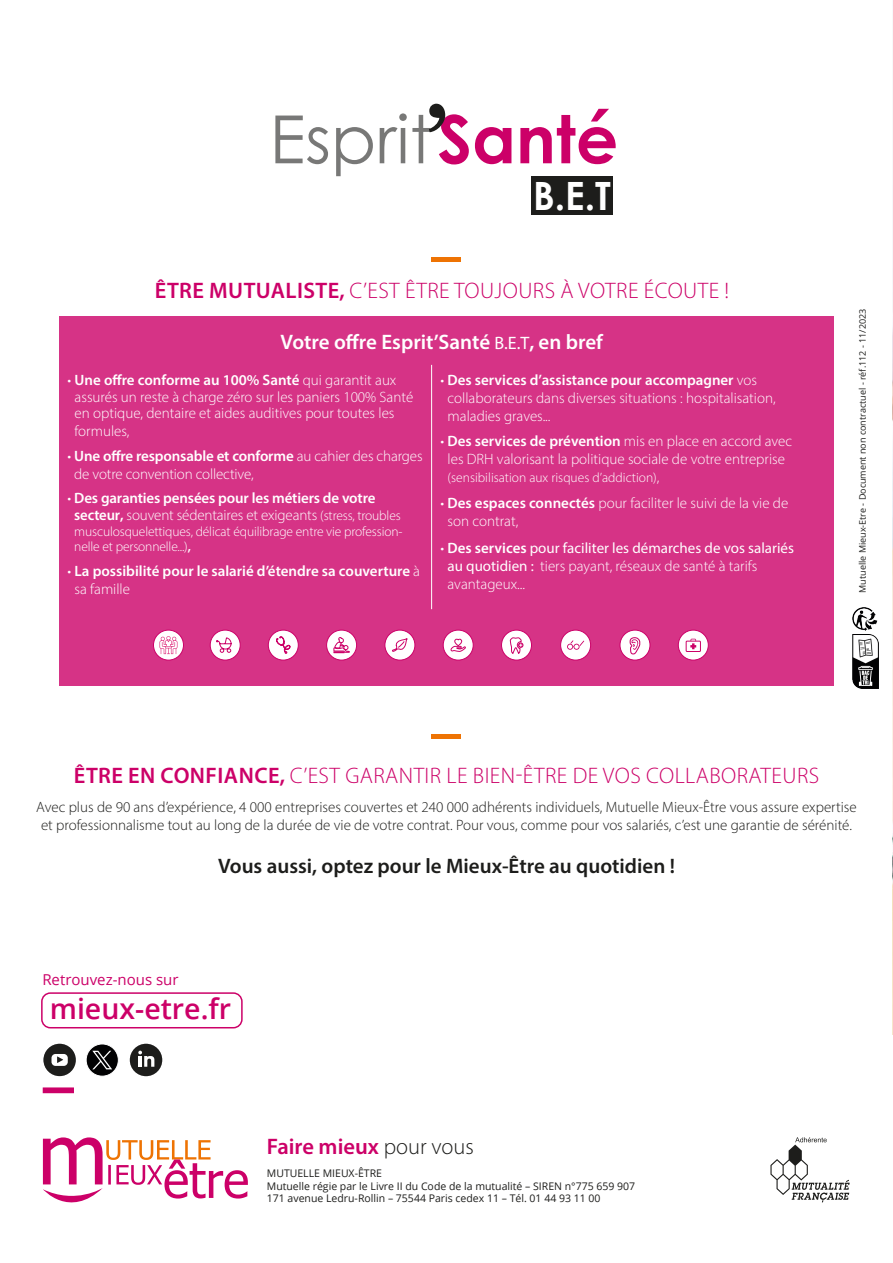
<style>
.page{position:relative;width:893px;height:1263px;background:#fff}
.page>*{position:absolute;margin:0;border:0;box-sizing:border-box;transform-origin:0 0}
.t1{font:130.5px "Bagatela";color:#1d1d1b}
.t2{font:66.45px "Century Gothic";color:#787877}
.t3{font:700 39px "Century Gothic";color:#fff;scale:.96 1}
.t4{font:600 28.5px "Open Sans";color:#cc0068}
.t5{font:300 22.5px "Myriad Pro";letter-spacing:.02em;color:#cc0068}
.t6{font:600 22.5px "Myriad Pro";color:#cc0068}
.t7{font:600 21px "Myriad Pro";color:#1d1d1b}
.t8{font:600 21px "Myriad Pro";color:#fff}
.t9{font:300 15px/18px "Myriad Pro";color:#fff}
.t10{font:300 15px/18px "Myriad Pro";color:#1d1d1b;text-align:center}
.t11{font:600 15px/16.5px "Myriad Pro";letter-spacing:-.01em;color:#fff}
.t12{font:15px/18px "Myriad Pro";color:#fff}
.t13{font:15px "Open Sans";color:#cc0068}
.t14{font:300 13.5px/15px "Myriad Pro";letter-spacing:-.01em;color:#fff}
.t15{font:10.5px "Open Sans";color:#1d1d1b}
.t16{font:9px "Open Sans";color:#1d1d1b}
.s1{font-weight:700;color:#cc0068}
.s2{font-weight:600}
.s3{font-weight:400;font-size:18px}
.s4{font-weight:300}
.s5{font-weight:300;font-size:13.5px}
.s6{font-size:15px}
.s7{font-weight:300;color:#1d1d1b}
</style>
<div class="page">
<img style="left:892px;top:327px;width:1px;height:708px">
<div style="left:59px;top:317px;width:775px;height:369px;background:#d63386"></div>
<hr style="left:432px;top:257px;width:29px;height:4px;background:#ee7303">
<div style="left:432px;top:734px;width:29px;height:5px;background:#ee7303"></div>
<svg style="left:43px;top:1137px;width:205px;height:66px"></svg>
<svg style="left:770px;top:1137px;width:80px;height:65px"></svg>
<hr style="left:431px;top:365px;width:1px;height:244px;background:#fff">
<div style="left:268px;top:630px;width:30px;height:30px;background:#fff;border-radius:50%"></div>
<div style="left:268px;top:630px;width:31px;height:30px;border:1px solid #cc0068;border-radius:50%"></div>
<svg style="left:276px;top:636px;width:15px;height:18px"></svg>
<div style="left:385px;top:630px;width:30px;height:30px;background:#fff;border-radius:50%"></div>
<div style="left:384px;top:630px;width:31px;height:30px;border:1px solid #cc0068;border-radius:50%"></div>
<svg style="left:392px;top:638px;width:16px;height:14px"></svg>
<div style="left:327px;top:630px;width:30px;height:30px;background:#fff;border-radius:50%"></div>
<div style="left:326px;top:630px;width:31px;height:30px;border:1px solid #cc0068;border-radius:50%"></div>
<svg style="left:333px;top:637px;width:17px;height:17px"></svg>
<div style="left:443px;top:630px;width:30px;height:30px;background:#fff;border-radius:50%"></div>
<div style="left:443px;top:630px;width:31px;height:30px;border:1px solid #cc0068;border-radius:50%"></div>
<svg style="left:450px;top:638px;width:16px;height:21px"></svg>
<div style="left:210px;top:630px;width:30px;height:30px;background:#fff;border-radius:50%"></div>
<div style="left:210px;top:630px;width:31px;height:30px;border:1px solid #cc0068;border-radius:50%"></div>
<svg style="left:216px;top:629px;width:16px;height:24px"></svg>
<div style="left:501px;top:630px;width:30px;height:30px;background:#fff;border-radius:50%"></div>
<div style="left:501px;top:630px;width:31px;height:30px;border:1px solid #cc0068;border-radius:50%"></div>
<svg style="left:509px;top:637px;width:14px;height:17px"></svg>
<div style="left:561px;top:630px;width:30px;height:30px;background:#fff;border-radius:50%"></div>
<div style="left:560px;top:630px;width:31px;height:30px;border:1px solid #cc0068;border-radius:50%"></div>
<svg style="left:567px;top:640px;width:17px;height:10px"></svg>
<div style="left:620px;top:630px;width:30px;height:30px;background:#fff;border-radius:50%"></div>
<div style="left:620px;top:630px;width:30px;height:30px;border:1px solid #cc0068;border-radius:50%"></div>
<svg style="left:630px;top:637px;width:11px;height:17px"></svg>
<svg style="left:678px;top:630px;width:30px;height:30px"></svg>
<div style="left:678px;top:630px;width:31px;height:30px;border:1px solid #cc0068;border-radius:50%"></div>
<div style="left:686px;top:641px;width:14px;height:10px;background:#fff"></div>
<div style="left:686px;top:641px;width:15px;height:11px;border:1px solid #cc0068"></div>
<svg style="left:690px;top:639px;width:6px;height:10px"></svg>
<svg style="left:153px;top:630px;width:30px;height:30px"></svg>
<div style="left:153px;top:630px;width:31px;height:30px;border:1px solid #cc0068;border-radius:50%"></div>
<svg style="left:159px;top:636px;width:18px;height:18px"></svg>
<div style="left:531px;top:177px;width:82px;height:38px;background:#1d1d1b"></div>
<img style="left:853px;top:607px;width:26px;height:81px">
<div style="left:41px;top:992px;width:202px;height:36px;border:2px solid #cc0068;border-radius:9px"></div>
<svg style="left:43px;top:1087px;width:31px;height:6px"></svg>
<div style="left:43px;top:1044px;width:33px;height:32px;background:#1d1d1b;border-radius:50%"></div>
<svg style="left:49px;top:1050px;width:27px;height:27px"></svg>
<svg style="left:86px;top:1044px;width:32px;height:32px"></svg>
<div style="left:86px;top:1044px;width:32px;height:32px;border:1px solid #fff;border-radius:50%"></div>
<svg style="left:92px;top:1051px;width:20px;height:18px"></svg>
<div style="left:130px;top:1044px;width:32px;height:32px;background:#1d1d1b;border-radius:50%"></div>
<svg style="left:135px;top:1050px;width:28px;height:27px"></svg>
<p class="t1" style="left:422px;top:67px;width:34px">’</p>
<p class="t2" style="left:270px;top:93px;width:350px">Esprit<span class="s1">Santé</span></p>
<p class="t3" style="left:533px;top:167px;width:83px">B.E.T</p>
<p class="t5" style="left:155px;top:277px;width:576px"><span class="s2">ÊTRE MUTUALISTE,</span> C’EST ÊTRE TOUJOURS À VOTRE ÉCOUTE !</p>
<p class="t8" style="left:281px;top:328px;width:324px">Votre offre Esprit’Santé <span class="s3">B.E.T</span>, en bref</p>
<p class="t9" style="left:75px;top:372px;width:340px;line-height:16.5px;text-indent:-7px">• <span class="s2">Une offre conforme au 100% Santé</span> qui garantit aux assurés un reste à charge zéro sur les paniers 100% Santé en optique, dentaire et aides auditives pour toutes les</p>
<p class="t9" style="left:75px;top:422px;width:56px">formules,</p>
<p class="t9" style="left:74px;top:447px;width:350px;text-indent:-7px">• <span class="s2">Une offre responsable et conforme</span> au cahier des charges de votre convention collective,</p>
<p class="t11" style="left:74px;top:490px;width:328px;text-indent:-7px"><span class="s4">•</span> Des garanties pensées pour les métiers de votre secteur, <span class="s4">souvent sédentaires et exigeants</span> <span class="s5">(stress, troubles</span></p>
<p class="t14" style="left:74px;top:524px;width:330px">musculosquelettiques, délicat équilibrage entre vie profession&shy;nelle et personnelle...)<span class="s2">,</span></p>
<p class="t11" style="left:75px;top:561px;width:347px;line-height:18px;text-indent:-7px"><span class="s4">•</span> La possibilité pour le salarié d’étendre sa couverture <span class="s4">à sa famille</span></p>
<p class="t9" style="left:448px;top:371px;width:330px;text-indent:-7px">• <span class="s2">Des services d’assistance pour accompagner</span> vos collaborateurs dans diverses situations : hospitalisation, maladies graves...</p>
<p class="t9" style="left:441px;top:432px;width:353px;text-align:center">• <span class="s2">Des services de prévention</span> mis en place en accord avec les DRH valorisant la politique sociale de votre entreprise</p>
<p class="t14" style="left:448px;top:470px;width:213px">(sensibilisation aux risques d’addiction)<span class="s6">,</span></p>
<p class="t9" style="left:448px;top:494px;width:342px;text-indent:-7px">• <span class="s2">Des espaces connectés</span> pour faciliter le suivi de la vie de son contrat,</p>
<p class="t12" style="left:448px;top:539px;width:348px;text-indent:-7px"><span class="s4">•</span> <span class="s2">Des services</span> pour faciliter les démarches de vos salariés au quotidien : <span class="s4">tiers payant, réseaux de santé à tarifs avantageux...</span></p>
<p class="t16" style="left:856px;top:593px;width:285px;rotate:-90deg">Mutuelle Mieux-Etre - Document non contractuel - réf.112 - 11/2023</p>
<h3 class="t5" style="left:74px;top:762px;width:747px"><span class="s2">ÊTRE EN CONFIANCE,</span> C’EST GARANTIR LE BIEN-ÊTRE DE VOS COLLABORATEURS</h3>
<p class="t10" style="left:36px;top:797px;width:822px">Avec plus de 90 ans d’expérience, 4 000 entreprises couvertes et 240 000 adhérents individuels, Mutuelle Mieux-Être vous assure expertise et professionnalisme tout au long de la durée de vie de votre contrat. Pour vous, comme pour vos salariés, c’est une garantie de sérénité.</p>
<h3 class="t7" style="left:218px;top:852px;width:458px">Vous aussi, optez pour le Mieux-Être au quotidien !</h3>
<p class="t13" style="left:42px;top:969px;width:138px">Retrouvez-nous sur</p>
<p class="t4" style="left:50px;top:989px;width:183px">mieux-etre.fr</p>
<p class="t6" style="left:267px;top:1132px;width:209px">Faire mieux <span class="s7">pour vous</span></p>
<p class="t15" style="left:267px;top:1166px;width:117px">MUTUELLE MIEUX-ÊTRE</p>
<p class="t15" style="left:267px;top:1179px;width:370px">Mutuelle régie par le Livre II du Code de la mutualité – SIREN n°775 659 907</p>
<p class="t15" style="left:267px;top:1191px;width:335px">171 avenue Ledru-Rollin – 75544 Paris cedex 11 – Tél. 01 44 93 11 00</p>
</div>
